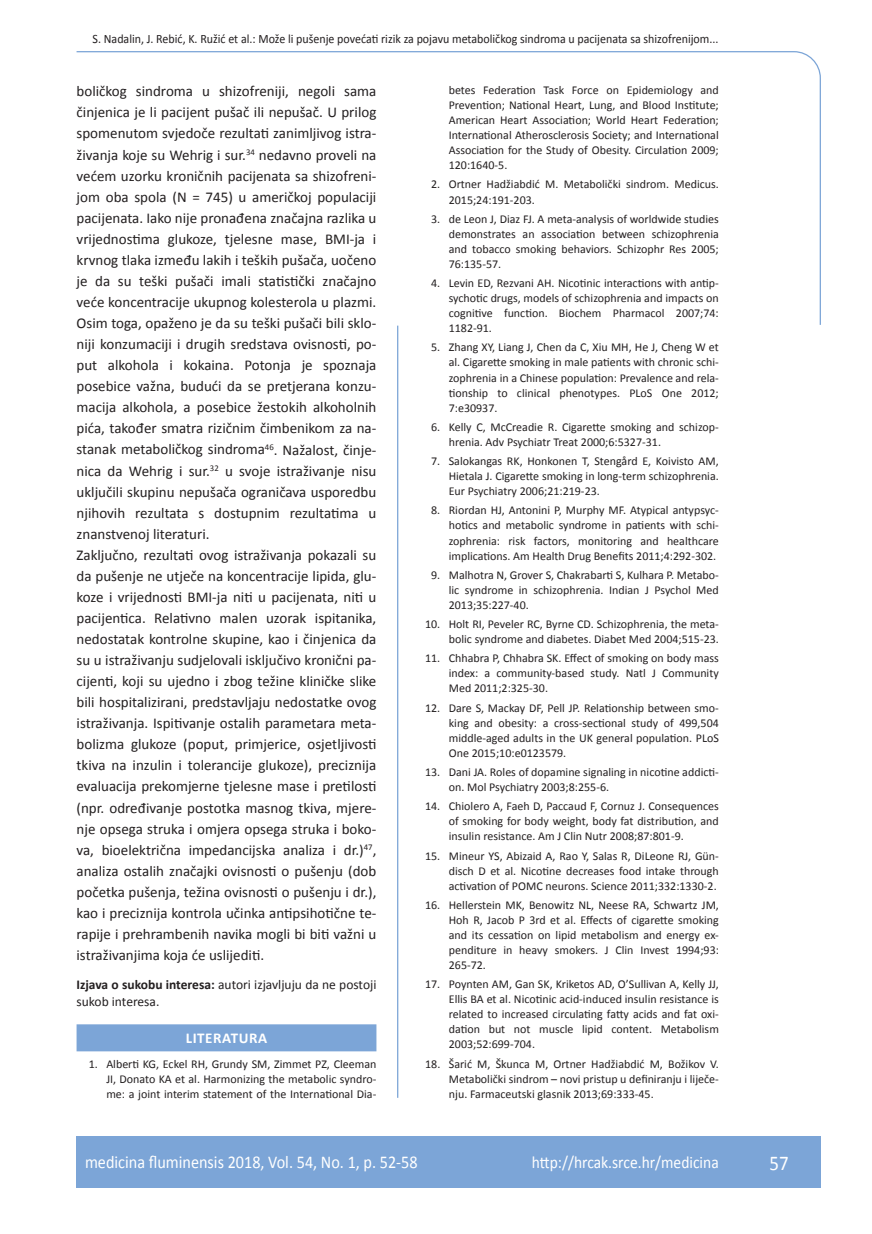
<style>
.page{position:relative;width:872px;height:1234px;background:#fff}
.page>*{position:absolute;margin:0;border:0;box-sizing:border-box;transform-origin:0 0}
.t1{font:21px "Calibri";color:#fff;scale:.9 1}
.t2{font:18px "Calibri";color:#fff;scale:.9 1}
.t3{font:17.25px "Calibri";color:#fff;scale:.9 1}
.t4{font:15px/21px "Calibri";color:#231f20}
.t5{font:700 15px "Calibri";letter-spacing:.04em;color:#fff}
.t6{font:13.5px/16.5px "Calibri";color:#231f20}
.t7{font:12.75px "Calibri";color:#231f20;scale:.94 1}
.t8{font:12px/15px "Calibri";color:#231f20;text-align:justify}
.s1{font-weight:700}
</style>
<div class="page">
<svg style="left:76px;top:51px;width:745px;height:275px"></svg>
<hr style="left:397px;top:325px;width:1px;height:772px;background:#7ca5d7">
<div style="left:77px;top:1135px;width:744px;height:51px;background:#7ca5d7"></div>
<div style="left:77px;top:1024px;width:299px;height:27px;background:#7ca5d7"></div>
<p class="t7" style="left:93px;top:30px;width:667px">S. Nadalin, J. Rebić, K. Ružić et al.: Može li pušenje povećati rizik za pojavu metaboličkog sindroma u pacijenata sa shizofrenijom...</p>
<p class="t4" style="left:77px;top:80px;width:301px">boličkog sindroma u shizofreniji, negoli sama činjenica je li pacijent pušač ili nepušač. U prilog spomenutom svjedoče rezultati zanimljivog istra&shy;živanja koje su Wehrig i sur.<sup>34</sup> nedavno proveli na većem uzorku kroničnih pacijenata sa shizofreni&shy;jom oba spola (N = 745) u američkoj populaciji pacijenata. Iako nije pronađena značajna razlika u vrijednostima glukoze, tjelesne mase, BMI-ja i krvnog tlaka između lakih i teških pušača, uočeno je da su teški pušači imali statistički značajno veće koncentracije ukupnog kolesterola u plazmi.<br>Osim toga, opaženo je da su teški pušači bili sklo&shy;niji konzumaciji i drugih sredstava ovisnosti, po&shy;put alkohola i kokaina. Potonja je spoznaja posebice važna, budući da se pretjerana konzu&shy;macija alkohola, a posebice žestokih alkoholnih pića, također smatra rizičnim čimbenikom za na&shy;stanak metaboličkog sindroma<sup>46</sup>. Nažalost, činje&shy;nica da Wehrig i sur.<sup>32</sup> u svoje istraživanje nisu uključili skupinu nepušača ograničava usporedbu njihovih rezultata s dostupnim rezultatima u znanstvenoj literaturi.<br>Zaključno, rezultati ovog istraživanja pokazali su da pušenje ne utječe na koncentracije lipida, glu&shy;koze i vrijednosti BMI-ja niti u pacijenata, niti u pacijentica. Relativno malen uzorak ispitanika, nedostatak kontrolne skupine, kao i činjenica da su u istraživanju sudjelovali isključivo kronični pa&shy;cijenti, koji su ujedno i zbog težine kliničke slike bili hospitalizirani, predstavljaju nedostatke ovog istraživanja. Ispitivanje ostalih parametara meta&shy;bolizma glukoze (poput, primjerice, osjetljivosti tkiva na inzulin i tolerancije glukoze), preciznija evaluacija prekomjerne tjelesne mase i pretilosti (npr. određivanje postotka masnog tkiva, mjere&shy;nje opsega struka i omjera opsega struka i boko&shy;va, bioelektrična impedancijska analiza i dr.)<sup>47</sup>, analiza ostalih značajki ovisnosti o pušenju (dob početka pušenja, težina ovisnosti o pušenju i dr.), kao i preciznija kontrola učinka antipsihotične te&shy;rapije i prehrambenih navika mogli bi biti važni u istraživanjima koja će uslijediti.</p>
<p class="t6" style="left:77px;top:975px;width:301px"><span class="s1">Izjava o sukobu interesa:</span> autori izjavljuju da ne postoji sukob interesa.</p>
<p class="t5" style="left:186px;top:1028px;width:83px">LITERATURA</p>
<p class="t8" style="left:106px;top:1055px;width:271px;text-indent:-18px">1. Alberti KG, Eckel RH, Grundy SM, Zimmet PZ, Cleeman JI, Donato KA et al. Harmonizing the metabolic syndro&shy;me: a joint interim statement of the International Dia-</p>
<p class="t8" style="left:449px;top:82px;width:272px">betes Federation Task Force on Epidemiology and Prevention; National Heart, Lung, and Blood Institute; American Heart Association; World Heart Federation; International Atherosclerosis Society; and International Association for the Study of Obesity. Circulation 2009; 120:1640-5.</p>
<p class="t8" style="left:449px;top:176px;width:271px;text-indent:-18px">2. Ortner Hadžiabdić M. Metabolički sindrom. Medicus.<br>2015;24:191-203.</p>
<p class="t8" style="left:449px;top:211px;width:272px;text-indent:-18px">3. de Leon J, Diaz FJ. A meta-analysis of worldwide studies demonstrates an association between schizophrenia and tobacco smoking behaviors. Schizophr Res 2005; 76:135-57.</p>
<p class="t8" style="left:449px;top:275px;width:272px;text-indent:-18px">4. Levin ED, Rezvani AH. Nicotinic interactions with antip&shy;sychotic drugs, models of schizophrenia and impacts on cognitive function. Biochem Pharmacol 2007;74:<br>1182-91.</p>
<p class="t8" style="left:449px;top:339px;width:272px;text-indent:-18px">5. Zhang XY, Liang J, Chen da C, Xiu MH, He J, Cheng W et al. Cigarette smoking in male patients with chronic schi&shy;zophrenia in a Chinese population: Prevalence and rela&shy;tionship to clinical phenotypes. PLoS One 2012; 7:e30937.</p>
<p class="t8" style="left:449px;top:418px;width:271px;text-indent:-18px">6. Kelly C, McCreadie R. Cigarette smoking and schizop&shy;hrenia. Adv Psychiatr Treat 2000;6:5327-31.</p>
<p class="t8" style="left:449px;top:453px;width:272px;text-indent:-18px">7. Salokangas RK, Honkonen T, Stengård E, Koivisto AM, Hietala J. Cigarette smoking in long-term schizophrenia.<br>Eur Psychiatry 2006;21:219-23.</p>
<p class="t8" style="left:449px;top:502px;width:271px;text-indent:-18px">8. Riordan HJ, Antonini P, Murphy MF. Atypical antypsyc&shy;hotics and metabolic syndrome in patients with schi&shy;zophrenia: risk factors, monitoring and healthcare implications. Am Health Drug Benefits 2011;4:292-302.</p>
<p class="t8" style="left:449px;top:566px;width:271px;text-indent:-18px">9. Malhotra N, Grover S, Chakrabarti S, Kulhara P. Metabo&shy;lic syndrome in schizophrenia. Indian J Psychol Med 2013;35:227-40.</p>
<p class="t8" style="left:425px;top:616px;width:295px;text-align:right">10. Holt RI, Peveler RC, Byrne CD. Schizophrenia, the meta&shy;bolic syndrome and diabetes. Diabet Med 2004;515-23.</p>
<p class="t8" style="left:449px;top:650px;width:271px;text-indent:-24px">11. Chhabra P, Chhabra SK. Effect of smoking on body mass index: a community-based study. Natl J Community Med 2011;2:325-30.</p>
<p class="t8" style="left:449px;top:699px;width:271px;text-indent:-24px">12. Dare S, Mackay DF, Pell JP. Relationship between smo&shy;king and obesity: a cross-sectional study of 499,504 middle-aged adults in the UK general population. PLoS One 2015;10:e0123579.</p>
<p class="t8" style="left:449px;top:763px;width:271px;text-indent:-24px">13. Dani JA. Roles of dopamine signaling in nicotine addicti&shy;on. Mol Psychiatry 2003;8:255-6.</p>
<p class="t8" style="left:449px;top:798px;width:271px;text-indent:-24px">14. Chiolero A, Faeh D, Paccaud F, Cornuz J. Consequences of smoking for body weight, body fat distribution, and insulin resistance. Am J Clin Nutr 2008;87:801-9.</p>
<p class="t8" style="left:449px;top:847px;width:271px;text-indent:-24px">15. Mineur YS, Abizaid A, Rao Y, Salas R, DiLeone RJ, Gün&shy;disch D et al. Nicotine decreases food intake through activation of POMC neurons. Science 2011;332:1330-2.</p>
<p class="t8" style="left:449px;top:896px;width:272px;text-indent:-24px">16. Hellerstein MK, Benowitz NL, Neese RA, Schwartz JM, Hoh R, Jacob P 3rd et al. Effects of cigarette smoking and its cessation on lipid metabolism and energy ex&shy;penditure in heavy smokers. J Clin Invest 1994;93:<br>265-72.</p>
<p class="t8" style="left:449px;top:976px;width:271px;text-indent:-24px">17. Poynten AM, Gan SK, Kriketos AD, O’Sullivan A, Kelly JJ, Ellis BA et al. Nicotinic acid-induced insulin resistance is related to increased circulating fatty acids and fat oxi&shy;dation but not muscle lipid content. Metabolism 2003;52:699-704.</p>
<p class="t8" style="left:449px;top:1055px;width:271px;text-indent:-24px">18. Šarić M, Škunca M, Ortner Hadžiabdić M, Božikov V.<br>Metabolički sindrom – novi pristup u definiranju i liječe&shy;nju. Farmaceutski glasnik 2013;69:333-45.</p>
<h2 class="t2" style="left:85px;top:1150px;width:371px">medicina fluminensis 2018, Vol. 54, No. 1, p. 52-58</h2>
<h3 class="t3" style="left:532px;top:1151px;width:209px">http://hrcak.srce.hr/medicina</h3>
<h1 class="t1" style="left:769px;top:1149px;width:23px">57</h1>
</div>
